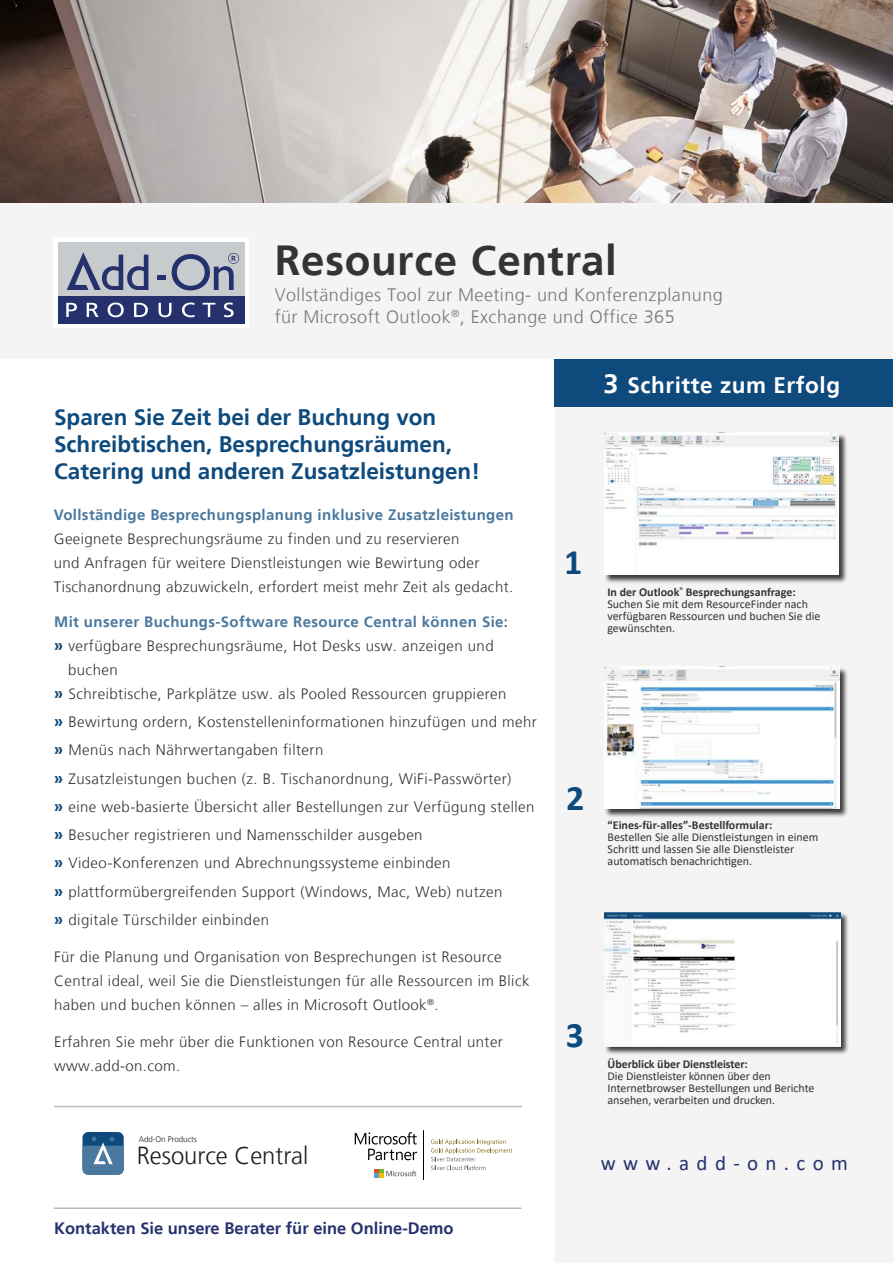
<style>
.page{position:relative;width:893px;height:1263px;background:#fff}
.page>*{position:absolute;margin:0;border:0;box-sizing:border-box;transform-origin:0 0}
.t1{font:700 42px "Frutiger LT";letter-spacing:.015em;color:#343433}
.t2{font:700 36px "Calibri";color:#0e4a7c}
.t3{font:300 24.6px "Frutiger LT";color:#1d1d1b}
.t4{font:700 22.5px/27px "Frutiger LT";color:#0e4a7c}
.t5{font:700 22.5px "Frutiger LT";letter-spacing:.025em;color:#fff}
.t6{font:21px "Calibri";letter-spacing:.35em;color:#25326d}
.t7{font:300 18px/21.6px "Frutiger LT";letter-spacing:.025em;color:#777878}
.t8{font:700 16.5px "Frutiger LT";color:#25326d}
.t9{font:300 15px/28.2px "Frutiger LT";letter-spacing:.03em;color:#343433}
.t10{font:700 15px "Frutiger LT";letter-spacing:.025em;color:#4a789e}
.t11{font:12px/12px "Calibri";color:#343433}
.t12{font:700 12px "Calibri";letter-spacing:-.005em;color:#343433}
.t13{font:300 8.25px "Frutiger LT";color:#1d1d1b}
.s1{font-weight:700;font-size:16.5px;color:#0e4a7c}
.s2{font-size:27px}
.s3{font-weight:700}
</style>
<div class="page">
<div style="left:555px;top:392px;width:338px;height:871px;background:#f4f4f4"></div>
<div style="left:0;top:202px;width:893px;height:157px;background:#f4f4f4"></div>
<div style="left:54px;top:238px;width:195px;height:90px;background:#fff"></div>
<div style="left:58px;top:242px;width:187px;height:82px;background:#c7cbce"></div>
<div style="left:58px;top:296px;width:187px;height:28px;background:#25316c"></div>
<svg style="left:67px;top:252px;width:81px;height:38px"></svg>
<div style="left:157px;top:275px;width:8px;height:5px;background:#25316c"></div>
<svg style="left:66px;top:303px;width:11px;height:14px"></svg>
<svg style="left:87px;top:303px;width:12px;height:14px"></svg>
<svg style="left:108px;top:303px;width:16px;height:14px"></svg>
<svg style="left:134px;top:303px;width:14px;height:14px"></svg>
<svg style="left:159px;top:303px;width:12px;height:14px"></svg>
<svg style="left:182px;top:303px;width:13px;height:14px"></svg>
<svg style="left:203px;top:303px;width:12px;height:14px"></svg>
<svg style="left:224px;top:303px;width:10px;height:14px"></svg>
<svg style="left:172px;top:253px;width:67px;height:37px"></svg>
<div style="left:555px;top:359px;width:338px;height:48px;background:#0e4a7c"></div>
<div style="left:604px;top:912px;width:244px;height:143px;background:#000;opacity:.75"></div>
<img style="left:604px;top:912px;width:236px;height:134px">
<svg style="left:355px;top:1132px;width:62px;height:28px"></svg>
<svg style="left:375px;top:1169px;width:41px;height:9px"></svg>
<hr style="left:423px;top:1130px;width:1px;height:50px;background:#000">
<svg style="left:431px;top:1139px;width:81px;height:31px"></svg>
<img style="left:0;top:0;width:893px;height:202px">
<div style="left:604px;top:433px;width:244px;height:151px;background:#000;opacity:.75"></div>
<img style="left:604px;top:433px;width:235px;height:142px">
<div style="left:604px;top:667px;width:245px;height:151px;background:#000;opacity:.75"></div>
<img style="left:604px;top:667px;width:236px;height:142px">
<div style="left:82px;top:1132px;width:42px;height:43px;background:#0e4a7c;border-radius:6px"></div>
<svg style="left:82px;top:1137px;width:42px;height:38px"></svg>
<hr style="left:54px;top:1106px;width:468px;height:1px;background:#777878">
<hr style="left:54px;top:1207px;width:467px;height:2px;background:#777878">
<h1 class="t1" style="left:275px;top:236px;width:344px">Resource Central</h1>
<p class="t7" style="left:275px;top:285px;width:450px">Vollständiges Tool zur Meeting- und Konferenzplanung für Microsoft Outlook<sup>®</sup>, Exchange und Office 365</p>
<h3 class="t4" style="left:54px;top:404px;width:427px">Sparen Sie Zeit bei der Buchung von<br>Schreibtischen, Besprechungsräumen,<br>Catering und anderen Zusatzleistungen!</h3>
<p class="t10" style="left:54px;top:506px;width:461px">Vollständige Besprechungsplanung inklusive Zusatzleistungen</p>
<p class="t9" style="left:54px;top:527px;width:461px;line-height:24px">Geeignete Besprechungsräume zu finden und zu reservieren<br>und Anfragen für weitere Dienstleistungen wie Bewirtung oder<br>Tischanordnung abzuwickeln, erfordert meist mehr Zeit als gedacht.</p>
<p class="t10" style="left:54px;top:613px;width:455px">Mit unserer Buchungs-Software Resource Central können Sie:</p>
<p class="t9" style="left:54px;top:632px;width:441px"><span class="s1">»</span> verfügbare Besprechungsräume, Hot Desks usw. anzeigen und</p>
<p class="t9" style="left:68px;top:656px;width:51px">buchen</p>
<p class="t9" style="left:54px;top:680px;width:454px"><span class="s1">»</span> Schreibtische, Parkplätze usw. als Pooled Ressourcen gruppieren</p>
<p class="t9" style="left:54px;top:708px;width:484px"><span class="s1">»</span> Bewirtung ordern, Kostenstelleninformationen hinzufügen und mehr <span class="s1">»</span> Menüs nach Nährwertangaben filtern<br><span class="s1">»</span> Zusatzleistungen buchen (z. B. Tischanordnung, WiFi-Passwörter)<br><span class="s1">»</span> eine web-basierte Übersicht aller Bestellungen zur Verfügung stellen <span class="s1">»</span> Besucher registrieren und Namensschilder ausgeben<br><span class="s1">»</span> Video-Konferenzen und Abrechnungssysteme einbinden<br><span class="s1">»</span> plattformübergreifenden Support (Windows, Mac, Web) nutzen<br><span class="s1">»</span> digitale Türschilder einbinden</p>
<p class="t9" style="left:54px;top:945px;width:477px;line-height:24px">Für die Planung und Organisation von Besprechungen ist Resource<br>Central ideal, weil Sie die Dienstleistungen für alle Ressourcen im Blick haben und buchen können – alles in Microsoft Outlook<sup>®</sup>.</p>
<p class="t9" style="left:54px;top:1029px;width:450px;line-height:24px">Erfahren Sie mehr über die Funktionen von Resource Central unter www.add-on.com.</p>
<p class="t13" style="left:139px;top:1135px;width:60px">Add-On Products</p>
<h3 class="t3" style="left:137px;top:1142px;width:173px">Resource Central</h3>
<p class="t8" style="left:54px;top:1219px;width:401px">Kontakten Sie unsere Berater für eine Online-Demo</p>
<h3 class="t5" style="left:604px;top:372px;width:238px"><span class="s2">3</span> Schritte zum Erfolg</h3>
<h2 class="t2" style="left:564px;top:537px;width:20px">1</h2>
<p class="t11" style="left:607px;top:586px;width:215px"><span class="s3">In der Outlook</span><sup>®</sup> <span class="s3">Besprechungsanfrage:<br></span>Suchen Sie mit dem ResourceFinder nach verfügbaren Ressourcen und buchen Sie die gewünschten.</p>
<h2 class="t2" style="left:566px;top:772px;width:20px">2</h2>
<p class="t12" style="left:608px;top:816px;width:166px">“Eines-für-alles”-Bestellformular:</p>
<p class="t11" style="left:608px;top:830px;width:212px">Bestellen Sie alle Dienstleistungen in einem<br>Schritt und lassen Sie alle Dienstleister automatisch benachrichtigen.</p>
<h2 class="t2" style="left:566px;top:1009px;width:20px">3</h2>
<p class="t12" style="left:608px;top:1055px;width:142px">Überblick über Dienstleister:</p>
<p class="t11" style="left:608px;top:1069px;width:208px">Die Dienstleister können über den<br>Internetbrowser Bestellungen und Berichte ansehen, verarbeiten und drucken.</p>
<h3 class="t6" style="left:601px;top:1148px;width:249px">www.add-on.com</h3>
</div>
